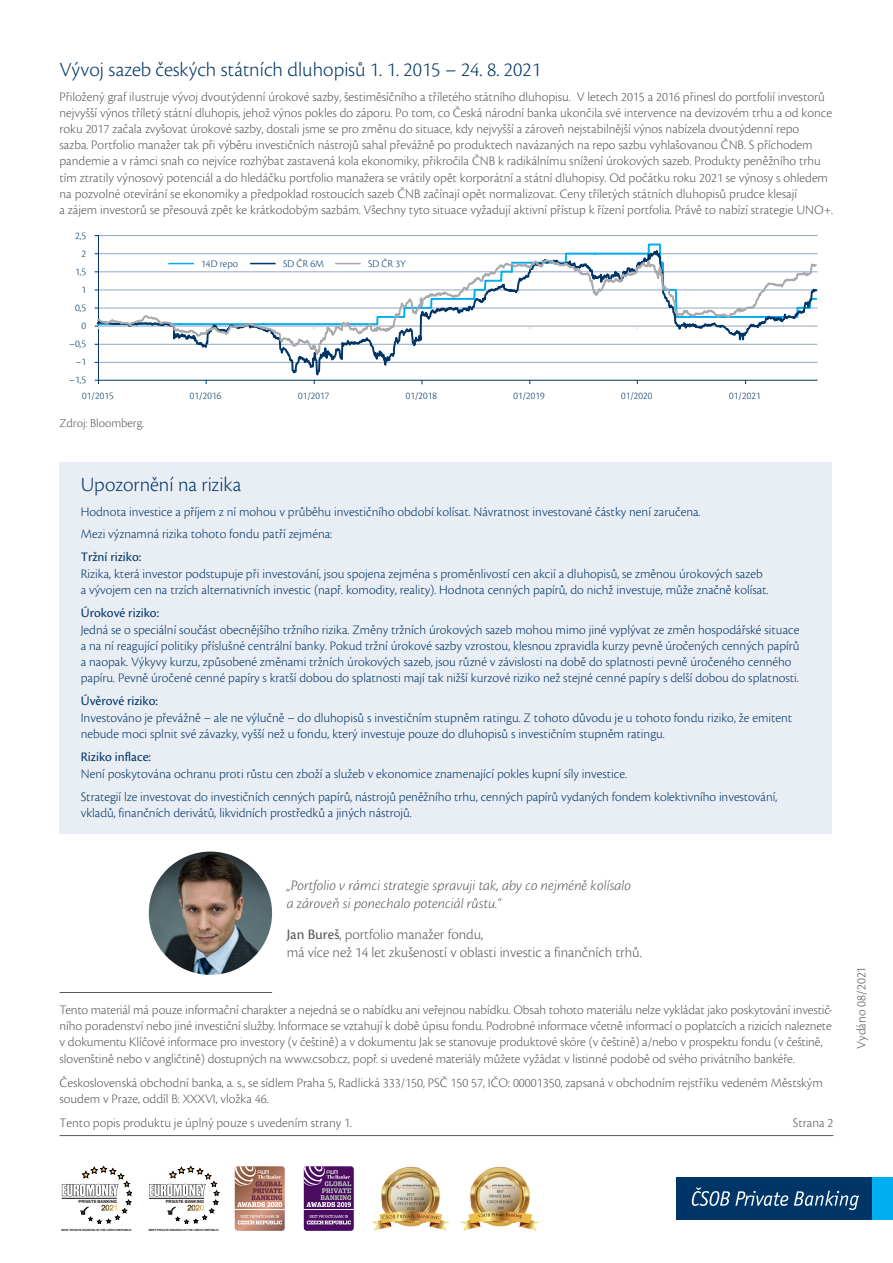
<style>
.page{position:relative;width:893px;height:1263px;background:#fff}
.page>*{position:absolute;margin:0;border:0;box-sizing:border-box;transform-origin:0 0}
.Nadpis{font:300 21px "Cronos Pro";color:#003667}
.podnadpis_2{font:italic 300 15px/18px "Cronos Pro";color:#57585a}
.podnadpis_2-2{font:300 15px "Cronos Pro";color:#57585a}
.normal_text{font:300 13.5px/16.2px "Cronos Pro";color:#57585a}
.normal_text_modry_do{font:300 13.5px/16.2px "Cronos Pro";color:#003667}
.podnadpis_2_modry_do{font:13.5px "Cronos Pro";color:#003667}
.Nadpis-2{font:300 12.75px "Cronos Pro";color:#57585a}
.t1{font:300 10.65px "Cronos Pro";color:#003667}
.t2{font:700 4.35px "Helvetica Neue LT Pro";letter-spacing:-.02em;color:#231f20}
.t3{font:700 2.85px "Helvetica Neue LT Pro";letter-spacing:-.02em;color:#231f20}
.s1{font-weight:400}
</style>
<div class="page">
<div style="left:677px;top:1177px;width:195px;height:43px;background:#003667"></div>
<svg style="left:692px;top:1187px;width:96px;height:19px"></svg>
<svg style="left:794px;top:1190px;width:65px;height:20px"></svg>
<div style="left:872px;top:1177px;width:21px;height:43px;background:#00aeef"></div>
<hr style="left:60px;top:1135px;width:773px;height:1px;background:#57585a">
<img style="left:372px;top:1166px;width:168px;height:65px">
<svg style="left:493px;top:1185px;width:20px;height:8px"></svg>
<img style="left:491px;top:1195px;width:20px;height:3px">
<img style="left:487px;top:1201px;width:26px;height:2px">
<svg style="left:497px;top:1207px;width:6px;height:2px"></svg>
<img style="left:487px;top:1213px;width:29px;height:4px">
<img style="left:397px;top:1214px;width:23px;height:4px">
<svg style="left:403px;top:1185px;width:21px;height:11px"></svg>
<img style="left:400px;top:1197px;width:24px;height:3px">
<img style="left:395px;top:1202px;width:31px;height:3px">
<svg style="left:407px;top:1207px;width:8px;height:3px"></svg>
<div style="left:304px;top:1166px;width:50px;height:65px;background:#4a0b60;border-radius:3px"></div>
<hr style="left:304px;top:1209px;width:50px;height:1px;background:#fff">
<svg style="left:303px;top:1166px;width:48px;height:41px"></svg>
<svg style="left:307px;top:1215px;width:44px;height:9px"></svg>
<svg style="left:234px;top:1166px;width:51px;height:65px;background:#ba8a7c"></svg>
<svg style="left:62px;top:1166px;width:70px;height:57px"></svg>
<svg style="left:149px;top:1166px;width:70px;height:57px"></svg>
<div style="left:60px;top:462px;width:772px;height:372px;background:#e9edf4"></div>
<hr style="left:60px;top:992px;width:212px;height:1px;background:#57585a">
<img style="left:149px;top:851px;width:123px;height:124px;border-radius:62px">
<hr style="left:98px;top:235px;width:719px;height:1px;background:#94a7c5">
<hr style="left:98px;top:235px;width:1px;height:145px;background:#003667">
<svg style="left:95px;top:358px;width:723px;height:27px"></svg>
<svg style="left:95px;top:236px;width:723px;height:122px"></svg>
<p class="Nadpis" style="left:60px;top:57px;width:483px">Vývoj sazeb českých státních dluhopisů 1. 1. 2015 – 24. 8. 2021</p>
<p class="normal_text" style="left:60px;top:88px;width:775px">Přiložený graf ilustruje vývoj dvoutýdenní úrokové sazby, šestiměsíčního a tříletého státního dluhopisu. V letech 2015 a 2016 přinesl do portfolií investorů nejvyšší výnos tříletý státní dluhopis, jehož výnos pokles do záporu. Po tom, co Česká národní banka ukončila své intervence na devizovém trhu a od konce roku 2017 začala zvyšovat úrokové sazby, dostali jsme se pro změnu do situace, kdy nejvyšší a zároveň nejstabilnější výnos nabízela dvoutýdenní repo<br>sazba. Portfolio manažer tak při výběru investičních nástrojů sahal převážně po produktech navázaných na repo sazbu vyhlašovanou ČNB. S příchodem pandemie a v rámci snah co nejvíce rozhýbat zastavená kola ekonomiky, přikročila ČNB k radikálnímu snížení úrokových sazeb. Produkty peněžního trhu tím ztratily výnosový potenciál a do hledáčku portfolio manažera se vrátily opět korporátní a státní dluhopisy. Od počátku roku 2021 se výnosy s ohledem na pozvolné otevírání se ekonomiky a předpoklad rostoucích sazeb ČNB začínají opět normalizovat. Ceny tříletých státních dluhopisů prudce klesají<br>a zájem investorů se přesouvá zpět ke krátkodobým sazbám. Všechny tyto situace vyžadují aktivní přístup k řízení portfolia. Právě to nabízí strategie UNO+.</p>
<p class="t1" style="left:75px;top:229px;width:13px">2,5</p>
<p class="t1" style="left:81px;top:247px;width:6px">2</p>
<p class="t1" style="left:75px;top:265px;width:13px">1,5</p>
<p class="t1" style="left:81px;top:283px;width:6px">1</p>
<p class="t1" style="left:75px;top:302px;width:13px">0,5</p>
<p class="t1" style="left:81px;top:320px;width:6px">0</p>
<p class="t1" style="left:69px;top:338px;width:19px">–0,5</p>
<p class="t1" style="left:75px;top:356px;width:12px">–1</p>
<p class="t1" style="left:69px;top:374px;width:19px">–1,5</p>
<p class="t1" style="left:201px;top:257px;width:38px">14D repo</p>
<p class="t1" style="left:283px;top:257px;width:42px">SD ČR 6M</p>
<p class="t1" style="left:368px;top:257px;width:39px">SD ČR 3Y</p>
<p class="t1" style="left:82px;top:389px;width:33px">01/2015</p>
<p class="t1" style="left:190px;top:389px;width:33px">01/2016</p>
<p class="t1" style="left:298px;top:389px;width:33px">01/2017</p>
<p class="t1" style="left:406px;top:389px;width:33px">01/2018</p>
<p class="t1" style="left:513px;top:389px;width:33px">01/2019</p>
<p class="t1" style="left:621px;top:389px;width:33px">01/2020</p>
<p class="t1" style="left:729px;top:389px;width:33px">01/2021</p>
<p class="Nadpis-2" style="left:60px;top:416px;width:86px">Zdroj: Bloomberg.</p>
<p class="Nadpis" style="left:81px;top:472px;width:162px">Upozornění na rizika</p>
<p class="normal_text_modry_do" style="left:81px;top:503px;width:621px">Hodnota investice a příjem z ní mohou v průběhu investičního období kolísat. Návratnost investované částky není zaručena.</p>
<p class="normal_text_modry_do" style="left:81px;top:526px;width:253px">Mezi významná rizika tohoto fondu patří zejména:</p>
<p class="podnadpis_2_modry_do" style="left:81px;top:549px;width:62px">Tržní riziko:</p>
<p class="normal_text_modry_do" style="left:81px;top:566px;width:689px">Rizika, která investor podstupuje při investování, jsou spojena zejména s proměnlivostí cen akcií a dluhopisů, se změnou úrokových sazeb a vývojem cen na trzích alternativních investic (např. komodity, reality). Hodnota cenných papírů, do nichž investuje, může značně kolísat.</p>
<p class="podnadpis_2_modry_do" style="left:81px;top:605px;width:80px">Úrokové riziko:</p>
<p class="normal_text_modry_do" style="left:81px;top:621px;width:720px">Jedná se o speciální součást obecnějšího tržního rizika. Změny tržních úrokových sazeb mohou mimo jiné vyplývat ze změn hospodářské situace a na ní reagující politiky příslušné centrální banky. Pokud tržní úrokové sazby vzrostou, klesnou zpravidla kurzy pevně úročených cenných papírů a naopak. Výkyvy kurzu, způsobené změnami tržních úrokových sazeb, jsou různé v závislosti na době do splatnosti pevně úročeného cenného papíru. Pevně úročené cenné papíry s kratší dobou do splatnosti mají tak nižší kurzové riziko než stejné cenné papíry s delší dobou do splatnosti.</p>
<p class="podnadpis_2_modry_do" style="left:81px;top:693px;width:79px">Úvěrové riziko:</p>
<p class="normal_text_modry_do" style="left:81px;top:710px;width:713px">Investováno je převážně – ale ne výlučně – do dluhopisů s investičním stupněm ratingu. Z tohoto důvodu je u tohoto fondu riziko, že emitent nebude moci splnit své závazky, vyšší než u fondu, který investuje pouze do dluhopisů s investičním stupněm ratingu.</p>
<p class="podnadpis_2_modry_do" style="left:81px;top:749px;width:72px">Riziko inflace:</p>
<p class="normal_text_modry_do" style="left:81px;top:765px;width:548px">Není poskytována ochranu proti růstu cen zboží a služeb v ekonomice znamenající pokles kupní síly investice.</p>
<p class="normal_text_modry_do" style="left:81px;top:788px;width:698px">Strategií lze investovat do investičních cenných papírů, nástrojů peněžního trhu, cenných papírů vydaných fondem kolektivního investování, vkladů, finančních derivátů, likvidních prostředků a jiných nástrojů.</p>
<p class="podnadpis_2" style="left:287px;top:876px;width:346px">„Portfolio v rámci strategie spravuji tak, aby co nejméně kolísalo a zároveň si ponechalo potenciál růstu.“</p>
<p class="podnadpis_2-2" style="left:287px;top:925px;width:198px"><span class="s1">Jan Bureš</span>, portfolio manažer fondu,</p>
<p class="podnadpis_2-2" style="left:287px;top:943px;width:357px">má více než 14 let zkušeností v oblasti investic a finančních trhů.</p>
<p class="normal_text" style="left:60px;top:1001px;width:775px">Tento materiál má pouze informační charakter a nejedná se o nabídku ani veřejnou nabídku. Obsah tohoto materiálu nelze vykládat jako poskytování investič&shy;ního poradenství nebo jiné investiční služby. Informace se vztahují k době úpisu fondu. Podrobné informace včetně informací o poplatcích a rizicích naleznete v dokumentu Klíčové informace pro investory (v češtině) a v dokumentu Jak se stanovuje produktové skóre (v češtině) a/nebo v prospektu fondu (v češtině, slovenštině nebo v angličtině) dostupných na www.csob.cz, popř. si uvedené materiály můžete vyžádat v listinné podobě od svého privátního bankéře.</p>
<p class="normal_text" style="left:60px;top:1075px;width:765px">Československá obchodní banka, a. s., se sídlem Praha 5, Radlická 333/150, PSČ 150 57, IČO: 00001350, zapsaná v obchodním rejstříku vedeném Městským soudem v Praze, oddíl B: XXXVI, vložka 46.</p>
<p class="normal_text" style="left:60px;top:1114px;width:294px">Tento popis produktu je úplný pouze s uvedením strany 1.</p>
<p class="normal_text" style="left:793px;top:1114px;width:42px">Strana 2</p>
<p class="normal_text" style="left:853px;top:1049px;width:84px;rotate:-90deg">Vydáno 08/2021</p>
<p class="t2" style="left:79px;top:1199px;width:40px">PRIVATE BANKING</p>
<p class="t3" style="left:62px;top:1228px;width:72px">BEST PRIVATE BANKING IN THE CZECH REPUBLIC</p>
<p class="t2" style="left:166px;top:1199px;width:40px">PRIVATE BANKING</p>
<p class="t3" style="left:149px;top:1228px;width:72px">BEST PRIVATE BANKING IN THE CZECH REPUBLIC</p>
</div>
